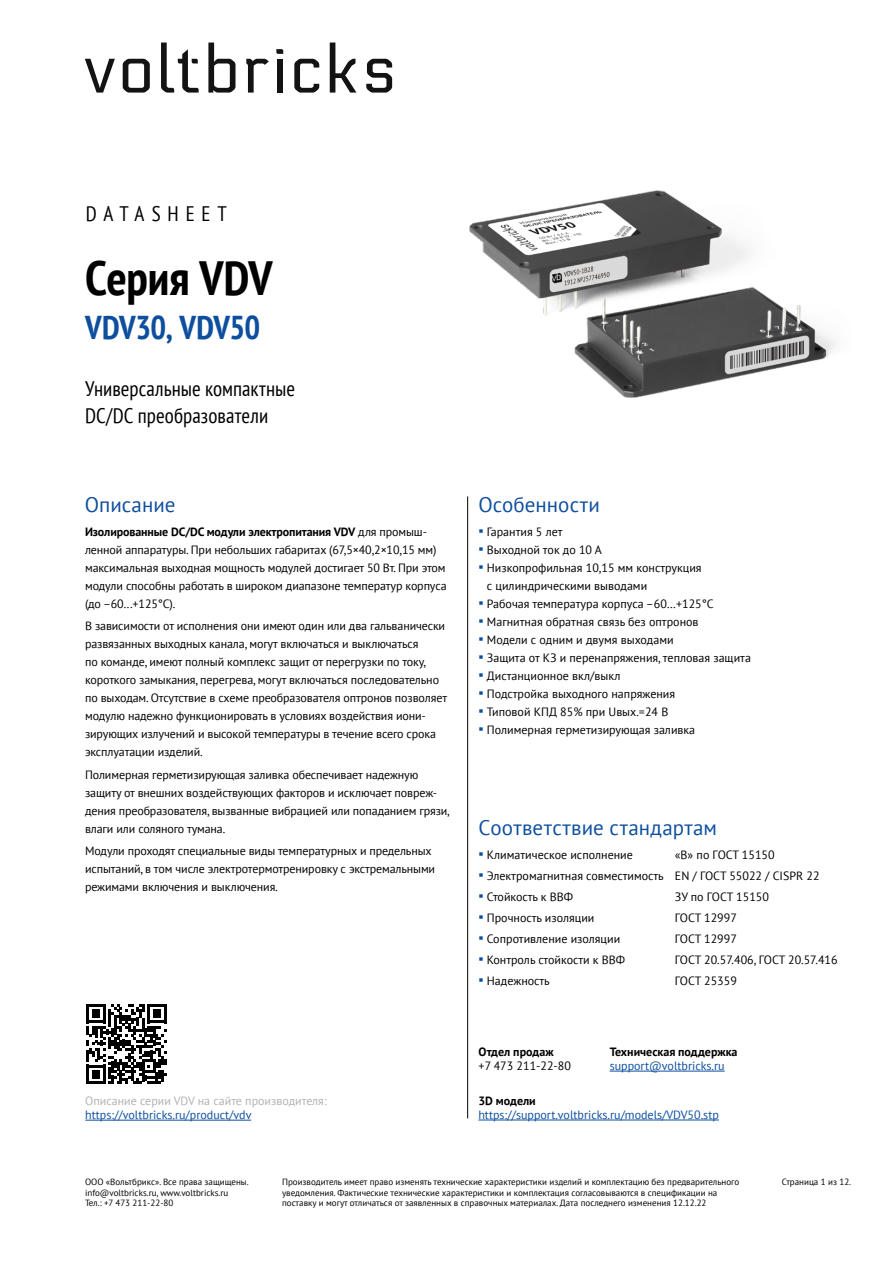
<style>
.page{position:relative;width:893px;height:1263px;background:#fff}
.page>*{position:absolute;margin:0;border:0;box-sizing:border-box;transform-origin:0 0}
.t1{font:700 condensed 48px "PT Sans";letter-spacing:-.005em;color:#000}
.t2{font:700 condensed 33px "PT Sans";letter-spacing:-.02em;color:#0d4f9e}
.t3{font:condensed 21px/27px "PT Sans";letter-spacing:.005em;color:#000}
.t4{font:21px "PT Sans";letter-spacing:.005em;color:#0d4f9e}
.t5{font:condensed 21px "PT Sans";letter-spacing:.32em;color:#000}
.t6{font:12px/18px "PT Sans";letter-spacing:-.01em;color:#000}
.t7{font:12px "PT Sans";color:#0d4f9e}
.t8{font:700 12px "PT Sans";color:#000}
.t9{font:12px "PT Sans";color:#b3b2b2}
.t10{font:9px/10.8px "PT Sans";color:#000}
.s1{font-weight:700}
.s2{font-family:"Arial";font-size:15px;color:#0d4f9e}
</style>
<div class="page">
<hr style="left:85px;top:1120px;width:166px;height:1px;background:#0d4f9e">
<img style="left:469px;top:190px;width:367px;height:208px">
<hr style="left:467px;top:496px;width:1px;height:622px;background:#000">
<hr style="left:610px;top:1071px;width:115px;height:1px;background:#0d4f9e">
<hr style="left:478px;top:1120px;width:241px;height:1px;background:#0d4f9e">
<svg style="left:85px;top:59px;width:30px;height:34px"></svg>
<svg style="left:123px;top:59px;width:27px;height:34px"></svg>
<svg style="left:208px;top:43px;width:27px;height:50px"></svg>
<svg style="left:246px;top:59px;width:23px;height:34px"></svg>
<div style="left:278px;top:59px;width:5px;height:34px;background:#131313"></div>
<svg style="left:294px;top:59px;width:25px;height:34px"></svg>
<svg style="left:330px;top:43px;width:26px;height:50px"></svg>
<svg style="left:366px;top:59px;width:26px;height:34px"></svg>
<svg style="left:161px;top:43px;width:38px;height:50px"></svg>
<svg style="left:276px;top:49px;width:7px;height:5px"></svg>
<svg style="left:87px;top:1004px;width:79px;height:80px"></svg>
<h3 class="t5" style="left:86px;top:200px;width:142px">DATASHEET</h3>
<h1 class="t1" style="left:85px;top:247px;width:189px">Серия VDV</h1>
<h2 class="t2" style="left:85px;top:306px;width:176px">VDV30, VDV50</h2>
<h3 class="t3" style="left:85px;top:374px;width:212px">Универсальные компактные<br>DC/DC преобразователи</h3>
<h3 class="t4" style="left:85px;top:491px;width:92px">Описание</h3>
<p class="t6" style="left:85px;top:523px;width:363px"><span class="s1">Изолированные DC/DC модули электропитания VDV</span> для промыш&shy;ленной аппаратуры. При небольших габаритах (67,5×40,2×10,15 мм) максимальная выходная мощность модулей достигает 50 Вт. При этом модули способны работать в широком диапазоне температур корпуса (до –60...+125°С).</p>
<p class="t6" style="left:85px;top:617px;width:364px">В зависимости от исполнения они имеют один или два гальванически развязанных выходных канала, могут включаться и выключаться<br>по команде, имеют полный комплекс защит от перегрузки по току, короткого замыкания, перегрева, могут включаться последовательно по выходам. Отсутствие в схеме преобразователя оптронов позволяет модулю надежно функционировать в условиях воздействия иони&shy;зирующих излучений и высокой температуры в течение всего срока эксплуатации изделий.</p>
<p class="t6" style="left:85px;top:765px;width:366px">Полимерная герметизирующая заливка обеспечивает надежную защиту от внешних воздействующих факторов и исключает повреж&shy;дения преобразователя, вызванные вибрацией или попаданием грязи, влаги или соляного тумана.</p>
<p class="t6" style="left:85px;top:841px;width:352px">Модули проходят специальные виды температурных и предельных испытаний, в том числе электротермотренировку с экстремальными режимами включения и выключения.</p>
<p class="t9" style="left:85px;top:1093px;width:243px">Описание серии VDV на сайте производителя:</p>
<p class="t7" style="left:85px;top:1107px;width:168px">https://voltbricks.ru/product/vdv</p>
<h3 class="t4" style="left:478px;top:492px;width:123px">Особенности</h3>
<p class="t6" style="left:478px;top:523px;width:86px"><span class="s2">▪</span> Гарантия 5 лет</p>
<p class="t6" style="left:478px;top:541px;width:125px"><span class="s2">▪</span> Выходной ток до 10 А</p>
<p class="t6" style="left:487px;top:559px;width:216px;text-indent:-8px"><span class="s2">▪</span> Низкопрофильная 10,15 мм конструкция с цилиндрическими выводами</p>
<p class="t6" style="left:478px;top:595px;width:237px"><span class="s2">▪</span> Рабочая температура корпуса –60…+125°С</p>
<p class="t6" style="left:478px;top:613px;width:222px"><span class="s2">▪</span> Магнитная обратная связь без оптронов</p>
<p class="t6" style="left:478px;top:631px;width:197px"><span class="s2">▪</span> Модели с одним и двумя выходами</p>
<p class="t6" style="left:478px;top:649px;width:274px"><span class="s2">▪</span> Защита от КЗ и перенапряжения, тепловая защита</p>
<p class="t6" style="left:478px;top:667px;width:144px"><span class="s2">▪</span> Дистанционное вкл/выкл</p>
<p class="t6" style="left:478px;top:685px;width:198px"><span class="s2">▪</span> Подстройка выходного напряжения</p>
<p class="t6" style="left:478px;top:703px;width:191px"><span class="s2">▪</span> Типовой КПД 85% при Uвых.=24 В</p>
<p class="t6" style="left:478px;top:721px;width:218px"><span class="s2">▪</span> Полимерная герметизирующая заливка</p>
<h3 class="t4" style="left:479px;top:814px;width:240px">Соответствие стандартам</h3>
<p class="t6" style="left:478px;top:845px;width:156px"><span class="s2">▪</span> Климатическое исполнение</p>
<p class="t6" style="left:675px;top:845px;width:101px">«В» по ГОСТ 15150</p>
<p class="t6" style="left:478px;top:866px;width:343px"><span class="s2">▪</span> Электромагнитная совместимость EN / ГОСТ 55022 / CISPR 22</p>
<p class="t6" style="left:478px;top:887px;width:96px"><span class="s2">▪</span> Стойкость к ВВФ</p>
<p class="t6" style="left:675px;top:887px;width:96px">ЗУ по ГОСТ 15150</p>
<p class="t6" style="left:478px;top:908px;width:118px"><span class="s2">▪</span> Прочность изоляции</p>
<p class="t6" style="left:675px;top:908px;width:64px">ГОСТ 12997</p>
<p class="t6" style="left:478px;top:929px;width:143px"><span class="s2">▪</span> Сопротивление изоляции</p>
<p class="t6" style="left:675px;top:929px;width:64px">ГОСТ 12997</p>
<p class="t6" style="left:478px;top:950px;width:148px"><span class="s2">▪</span> Контроль стойкости к ВВФ</p>
<p class="t6" style="left:675px;top:950px;width:164px">ГОСТ 20.57.406, ГОСТ 20.57.416</p>
<p class="t6" style="left:478px;top:971px;width:73px"><span class="s2">▪</span> Надежность</p>
<p class="t6" style="left:675px;top:971px;width:64px">ГОСТ 25359</p>
<p class="t8" style="left:479px;top:1044px;width:77px">Отдел продаж</p>
<p class="t6" style="left:479px;top:1057px;width:94px">+7 473 211-22-80</p>
<p class="t8" style="left:610px;top:1044px;width:129px">Техническая поддержка</p>
<p class="t7" style="left:610px;top:1058px;width:116px">support@voltbricks.ru</p>
<p class="t8" style="left:478px;top:1092px;width:59px">3D модели</p>
<p class="t7" style="left:478px;top:1107px;width:242px">https://support.voltbricks.ru/models/VDV50.stp</p>
<p class="t10" style="left:85px;top:1176px;width:165px">ООО «Вольтбрикс». Все права защищены.</p>
<p class="t10" style="left:782px;top:1176px;width:71px">Страница 1 из 12.</p>
<p class="t10" style="left:85px;top:1187px;width:145px">info@voltbricks.ru, www.voltbricks.ru<br>Тел.: +7 473 211-22-80</p>
<p class="t10" style="left:282px;top:1176px;width:459px">Производитель имеет право изменять технические характеристики изделий и комплектацию без предварительного уведомления. Фактические технические характеристики и комплектация согласовываются в спецификации на поставку и могут отличаться от заявленных в справочных материалах. Дата последнего изменения 12.12.22</p>
</div>
